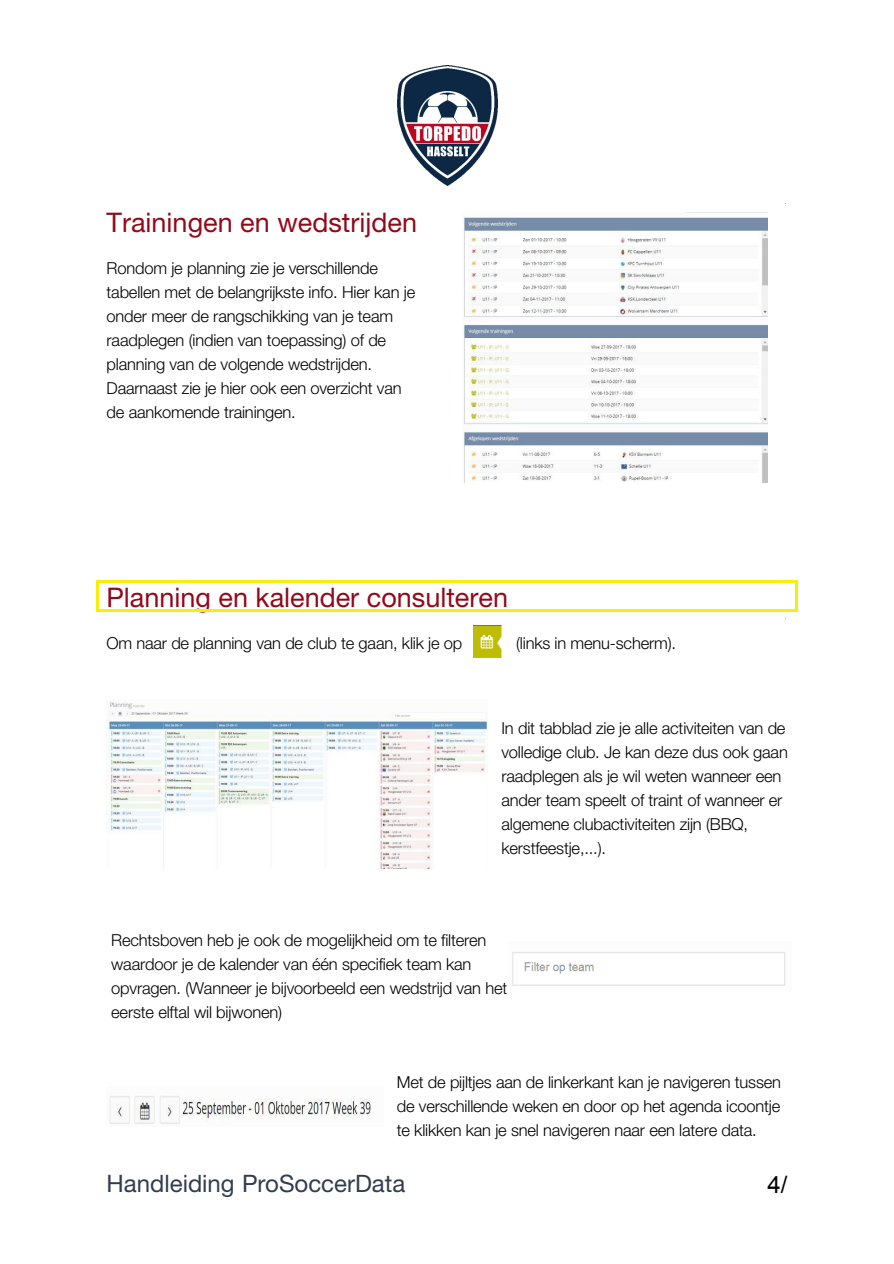
<style>
.page{position:relative;width:894px;height:1264px;background:#fff}
.page>*{position:absolute;margin:0;border:0;box-sizing:border-box;transform-origin:0 0}
.t1{font:27px "Helvetica Neue LT Std";color:#94091a}
.t2{font:24px "Helvetica Neue LT Std";color:#313d4f}
.t3{font:24px "Arial";color:#000}
.t4{font:300 16.5px/24px "Helvetica Neue LT Std";letter-spacing:-.01em;color:#000}
</style>
<div class="page">
<img style="left:397px;top:65px;width:100px;height:121px">
<hr style="left:98px;top:580px;width:697px;height:2px;background:#f7ef08">
<hr style="left:98px;top:609px;width:697px;height:2px;background:#f7ef08">
<hr style="left:96px;top:582px;width:2px;height:27px;background:#f7ef08">
<hr style="left:795px;top:582px;width:2px;height:27px;background:#f7ef08">
<img style="left:463px;top:217px;width:304px;height:266px">
<img style="left:473px;top:625px;width:28px;height:32px">
<img style="left:106px;top:702px;width:381px;height:166px">
<img style="left:109px;top:1095px;width:263px;height:29px">
<img style="left:512px;top:952px;width:273px;height:34px">
<h1 class="t1" style="left:107px;top:213px;width:312px">Trainingen en wedstrijden</h1>
<p class="t4" style="left:107px;top:258px;width:310px">Rondom je planning zie je verschillende tabellen met de belangrijkste info. Hier kan je onder meer de rangschikking van je team raadplegen (indien van toepassing) of de planning van de volgende wedstrijden.<br>Daarnaast zie je hier ook een overzicht van de aankomende trainingen.</p>
<h1 class="t1" style="left:106px;top:587px;width:403px">Planning en kalender consulteren</h1>
<p class="t4" style="left:106px;top:633px;width:357px">Om naar de planning van de club te gaan, klik je op</p>
<p class="t4" style="left:516px;top:633px;width:161px">(links in menu-scherm).</p>
<p class="t4" style="left:501px;top:718px;width:288px">In dit tabblad zie je alle activiteiten van de volledige club. Je kan deze dus ook gaan raadplegen als je wil weten wanneer een ander team speelt of traint of wanneer er algemene clubactiviteiten zijn (BBQ, kerstfeestje,...).</p>
<p class="t4" style="left:111px;top:929px;width:397px">Rechtsboven heb je ook de mogelijkheid om te filteren waardoor je de kalender van één specifiek team kan opvragen. (Wanneer je bijvoorbeeld een wedstrijd van het eerste elftal wil bijwonen)</p>
<p class="t4" style="left:397px;top:1072px;width:385px;text-align:justify">Met de pijltjes aan de linkerkant kan je navigeren tussen de verschillende weken en door op het agenda icoontje te klikken kan je snel navigeren naar een latere data.</p>
<h2 class="t2" style="left:107px;top:1174px;width:300px">Handleiding ProSoccerData</h2>
<h2 class="t3" style="left:767px;top:1174px;width:22px">4/</h2>
</div>
